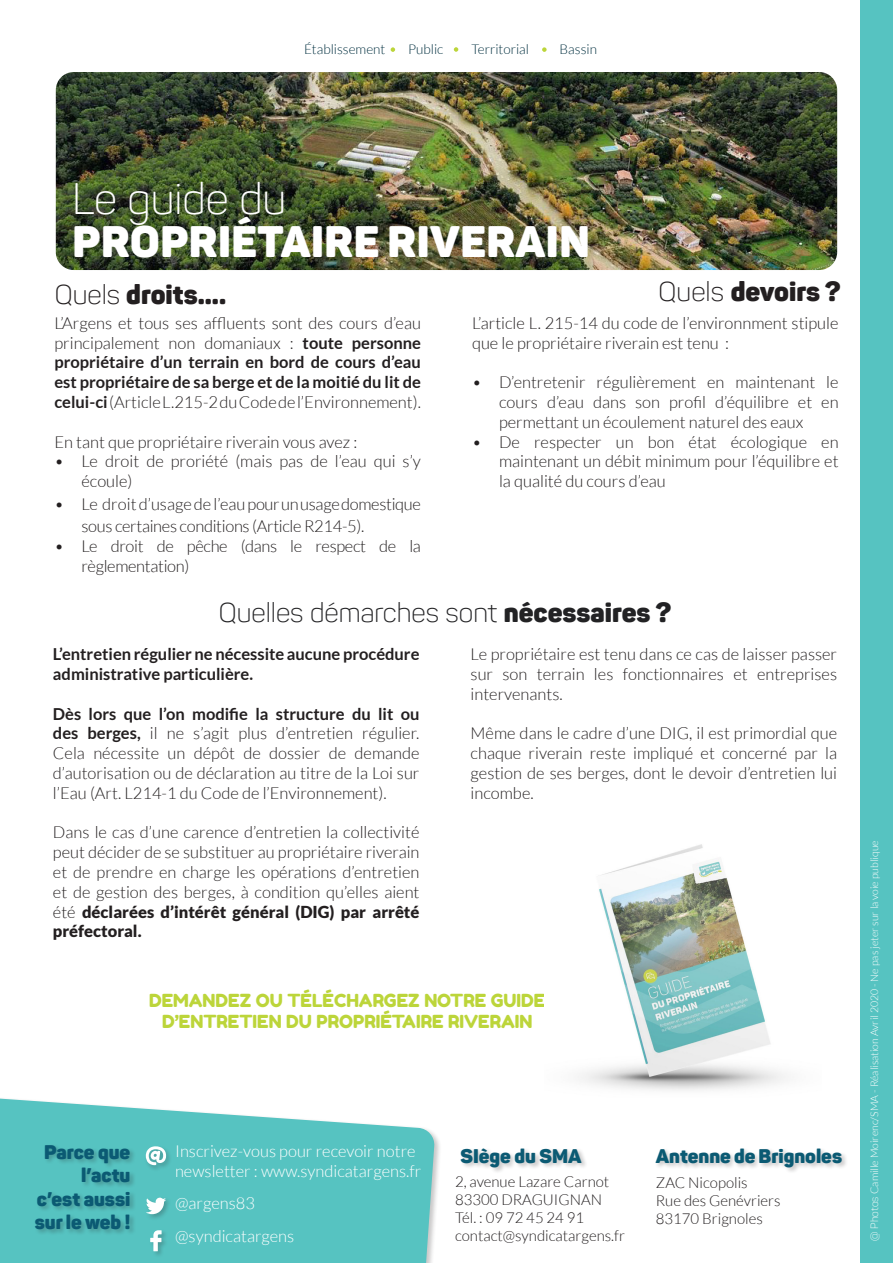
<style>
.page{position:relative;width:893px;height:1263px;background:#fff}
.page>*{position:absolute;margin:0;border:0;box-sizing:border-box;transform-origin:0 0}
.t1{font:900 43.5px "Panton";letter-spacing:.01em;color:#fff}
.t2{font:300 43.5px "Panton";color:#fff}
.t3{font:300 27px "Panton";color:#222224}
.t4{font:900 27px "Panton";color:#231f20}
.t5{font:900 19.5px/23.4px "Panton";color:#0b5a73;text-align:right}
.t6{font:18px/21.6px "Fredoka One";color:#bcd53a;text-align:center}
.t7{font:300 16.5px/19.8px "Lato";color:#231f20;text-align:justify}
.t8{font:300 16.5px/22.5px "Lato";letter-spacing:-.02em;color:#231f20}
.t9{font:300 16.5px/19.8px "Lato";color:#fff}
.t10{font:700 16.5px/19.8px "Lato";color:#231f20}
.t11{font:300 15px/18px "Lato";color:#231f20}
.t12{font:300 13.5px "Lato";color:#002f3f}
.t13{font:300 10.5px "Lato";color:#fff}
.s1{font-weight:300}
.s2{font-weight:700}
.s3{font-weight:900}
.s4{font-family:"Panton"}
</style>
<div class="page">
<img style="left:56px;top:72px;width:781px;height:198px">
<div style="left:0;top:1095px;width:442px;height:168px;background:#231f20;opacity:.25"></div>
<svg style="left:0;top:1096px;width:435px;height:167px;background:#6ccac8"></svg>
<div style="left:34px;top:1144px;width:102px;height:92px;background:#231f20;opacity:.25"></div>
<div style="left:144px;top:1145px;width:29px;height:26px;background:#231f20;opacity:.25"></div>
<svg style="left:146px;top:1146px;width:20px;height:19px"></svg>
<div style="left:145px;top:1196px;width:27px;height:24px;background:#231f20;opacity:.25"></div>
<svg style="left:146px;top:1197px;width:20px;height:17px"></svg>
<div style="left:149px;top:1229px;width:19px;height:29px;background:#231f20;opacity:.25"></div>
<svg style="left:150px;top:1230px;width:12px;height:21px"></svg>
<img style="left:578px;top:844px;width:208px;height:247px">
<div style="left:860px;top:0;width:33px;height:1263px;background:#56c3c1"></div>
<svg style="left:391px;top:47px;width:4px;height:5px"></svg>
<svg style="left:454px;top:47px;width:4px;height:5px"></svg>
<svg style="left:542px;top:47px;width:5px;height:5px"></svg>
<div style="left:460px;top:1147px;width:128px;height:27px;background:#231f20;opacity:.25"></div>
<div style="left:655px;top:1147px;width:193px;height:27px;background:#231f20;opacity:.25"></div>
<p class="t12" style="left:304px;top:42px;width:83px">Établissement</p>
<p class="t12" style="left:408px;top:42px;width:37px">Public</p>
<p class="t12" style="left:471px;top:42px;width:59px">Territorial</p>
<p class="t12" style="left:560px;top:42px;width:39px">Bassin</p>
<h1 class="t2" style="left:72px;top:172px;width:216px">Le guide du</h1>
<h1 class="t1" style="left:73px;top:214px;width:519px">PROPRIÉTAIRE RIVERAIN</h1>
<h2 class="t4" style="left:55px;top:277px;width:173px"><span class="s1">Quels</span> droits....</h2>
<h2 class="t4" style="left:659px;top:274px;width:184px"><span class="s1">Quels</span> devoirs ?</h2>
<p class="t7" style="left:54px;top:313px;width:368px">L’Argens et tous ses affluents sont des cours d’eau principalement non domaniaux : <span class="s2">toute personne propriétaire d’un terrain en bord de cours d’eau est propriétaire de sa berge et de la moitié du lit de celui-ci</span> (Article L.215-2 du Code de l’Environnement).</p>
<p class="t7" style="left:54px;top:432px;width:305px">En tant que propriétaire riverain vous avez :</p>
<p class="t7" style="left:81px;top:452px;width:341px;text-indent:-27px">• Le droit de proriété (mais pas de l’eau qui s’y écoule)</p>
<p class="t8" style="left:81px;top:492px;width:341px;text-indent:-27px">• Le droit d’usage de l’eau pour un usage domestique sous certaines conditions (Article R214-5).</p>
<p class="t8" style="left:81px;top:536px;width:341px;line-height:19.8px;text-indent:-27px">• Le droit de pêche (dans le respect de la règlementation)</p>
<p class="t7" style="left:472px;top:313px;width:368px">L’article L. 215-14 du code de l’environnment stipule que le propriétaire riverain est tenu :</p>
<p class="t7" style="left:499px;top:372px;width:341px;text-indent:-27px">• D’entretenir régulièrement en maintenant le cours d’eau dans son profil d’équilibre et en permettant un écoulement naturel des eaux</p>
<p class="t7" style="left:499px;top:432px;width:341px;text-indent:-27px">• De respecter un bon état écologique en maintenant un débit minimum pour l’équilibre et la qualité du cours d’eau</p>
<h2 class="t3" style="left:219px;top:596px;width:454px">Quelles démarches sont <span class="s3">nécessaires ?</span></h2>
<p class="t10" style="left:53px;top:644px;width:368px">L’entretien régulier ne nécessite aucune procédure administrative particulière.</p>
<p class="t7" style="left:53px;top:704px;width:368px"><span class="s2">Dès lors que l’on modifie la structure du lit ou des berges,</span> il ne s’agit plus d’entretien régulier.<br>Cela nécessite un dépôt de dossier de demande d’autorisation ou de déclaration au titre de la Loi sur l’Eau (Art. L214-1 du Code de l’Environnement).</p>
<p class="t7" style="left:53px;top:823px;width:368px">Dans le cas d’une carence d’entretien la collectivité peut décider de se substituer au propriétaire riverain et de prendre en charge les opérations d’entretien et de gestion des berges, à condition qu’elles aient été <span class="s3">déclarées d’intérêt général (DIG) par arrêté préfectoral.</span></p>
<p class="t7" style="left:471px;top:644px;width:368px">Le propriétaire est tenu dans ce cas de laisser passer sur son terrain les fonctionnaires et entreprises intervenants.</p>
<p class="t7" style="left:471px;top:724px;width:368px">Même dans le cadre d’une DIG, il est primordial que chaque riverain reste impliqué et concerné par la gestion de ses berges, dont le devoir d’entretien lui incombe.</p>
<p class="t6" style="left:149px;top:989px;width:398px">DEMANDEZ OU TÉLÉCHARGEZ NOTRE GUIDE<br>D’ENTRETIEN DU PROPRIÉTAIRE RIVERAIN</p>
<p class="t5" style="left:35px;top:1140px;width:97px">Parce que l’actu c’est aussi sur le web !</p>
<p class="t9" style="left:175px;top:1141px;width:248px">Inscrivez-vous pour recevoir notre newsletter : www.syndicatargens.fr</p>
<p class="t9" style="left:175px;top:1187px;width:121px;line-height:32.5px">@argens83 @syndicatargens</p>
<p class="t5" style="left:460px;top:1144px;width:123px">SIège du SMA</p>
<p class="t5" style="left:656px;top:1144px;width:188px">Antenne de Brignoles</p>
<p class="t11" style="left:455px;top:1172px;width:172px">2, avenue Lazare Carnot<br>83300 DRAGUIGNAN<br>Tél. : 09 72 45 24 91 contact@syndicatargens.fr</p>
<p class="t11" style="left:656px;top:1174px;width:126px">ZAC Nicopolis<br>Rue des Genévriers<br>83170 Brignoles</p>
<p class="t13" style="left:869px;top:1241px;width:402px;rotate:-90deg"><span class="s4">@ Photos</span> Camille Moirenc/SMA - Réalisation Avril 2020 - Ne pas jeter sur la voie publique</p>
</div>
